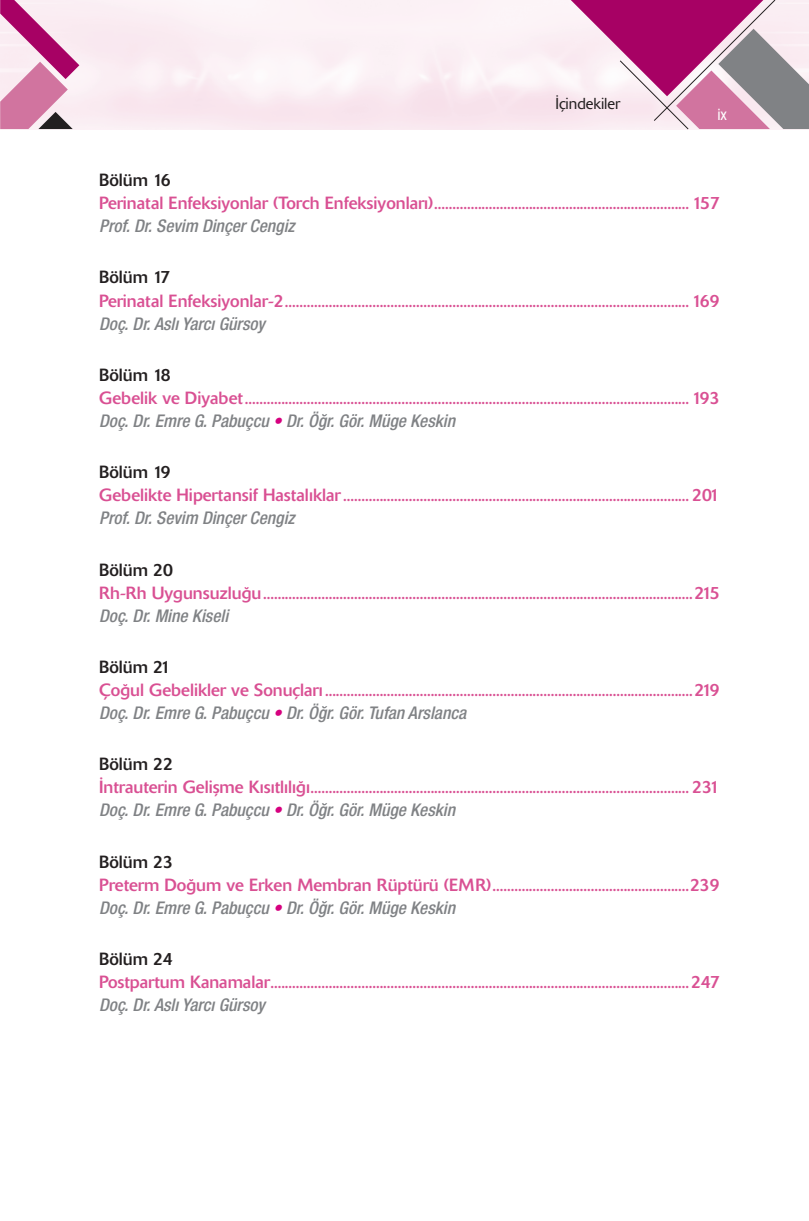
<style>
.page{position:relative;width:809px;height:1221px;background:#fff}
.page>*{position:absolute;margin:0;border:0;box-sizing:border-box;transform-origin:0 0}
.t1{font:17.5px "Delta";color:#d95093}
.t2{font:italic 17.5px "Helvetica 67 Med Cn";color:#808285}
.t3{font:17.5px "Delta";color:#231f20}
.t4{font:300 15.75px "Delta";color:#231f20}
.t5{font:15.75px "Helvetica 57 Cn";color:#fff}
.s1{color:#d6017f}
</style>
<div class="page">
<svg style="left:0;top:0;width:79px;height:129px;background:#da9cbc"></svg>
<svg style="left:570px;top:0;width:239px;height:130px;background:#c889ad"></svg>
<p class="t4" style="left:555px;top:95px;width:66px">İçindekiler</p>
<p class="t5" style="left:717px;top:105px;width:11px">ix</p>
<p class="t3" style="left:99px;top:170px;width:73px">Bölüm 16</p>
<p class="t1" style="left:99px;top:193px;width:622px">Perinatal Enfeksiyonlar (Torch Enfeksiyonları)...................................................................... 157</p>
<p class="t2" style="left:99px;top:215px;width:197px">Prof. Dr. Sevim Dinçer Cengiz</p>
<p class="t3" style="left:99px;top:267px;width:72px">Bölüm 17</p>
<p class="t1" style="left:99px;top:290px;width:622px">Perinatal Enfeksiyonlar-2............................................................................................................... 169</p>
<p class="t2" style="left:99px;top:313px;width:167px">Doç. Dr. Aslı Yarcı Gürsoy</p>
<p class="t3" style="left:99px;top:364px;width:73px">Bölüm 18</p>
<p class="t1" style="left:99px;top:387px;width:622px">Gebelik ve Diyabet.......................................................................................................................... 193</p>
<p class="t2" style="left:99px;top:410px;width:357px">Doç. Dr. Emre G. Pabuçcu <span class="s1">•</span> Dr. Öğr. Gör. Müge Keskin</p>
<p class="t3" style="left:99px;top:462px;width:73px">Bölüm 19</p>
<p class="t1" style="left:99px;top:485px;width:622px">Gebelikte Hipertansif Hastalıklar............................................................................................... 201</p>
<p class="t2" style="left:99px;top:507px;width:197px">Prof. Dr. Sevim Dinçer Cengiz</p>
<p class="t3" style="left:99px;top:559px;width:75px">Bölüm 20</p>
<p class="t1" style="left:99px;top:582px;width:622px">Rh-Rh Uygunsuzluğu......................................................................................................................215</p>
<p class="t2" style="left:99px;top:605px;width:130px">Doç. Dr. Mine Kiseli</p>
<p class="t3" style="left:99px;top:656px;width:73px">Bölüm 21</p>
<p class="t1" style="left:99px;top:679px;width:622px">Çoğul Gebelikler ve Sonuçları .....................................................................................................219</p>
<p class="t2" style="left:99px;top:702px;width:368px">Doç. Dr. Emre G. Pabuçcu <span class="s1">•</span> Dr. Öğr. Gör. Tufan Arslanca</p>
<p class="t3" style="left:99px;top:753px;width:75px">Bölüm 22</p>
<p class="t1" style="left:99px;top:776px;width:622px">İntrauterin Gelişme Kısıtlılığı........................................................................................................ 231</p>
<p class="t2" style="left:99px;top:799px;width:357px">Doç. Dr. Emre G. Pabuçcu <span class="s1">•</span> Dr. Öğr. Gör. Müge Keskin</p>
<p class="t3" style="left:99px;top:851px;width:75px">Bölüm 23</p>
<p class="t1" style="left:99px;top:874px;width:622px">Preterm Doğum ve Erken Membran Rüptürü (EMR)......................................................239</p>
<p class="t2" style="left:99px;top:897px;width:357px">Doç. Dr. Emre G. Pabuçcu <span class="s1">•</span> Dr. Öğr. Gör. Müge Keskin</p>
<p class="t3" style="left:99px;top:948px;width:75px">Bölüm 24</p>
<p class="t1" style="left:99px;top:971px;width:622px">Postpartum Kanamalar...................................................................................................................247</p>
<p class="t2" style="left:99px;top:994px;width:167px">Doç. Dr. Aslı Yarcı Gürsoy</p>
</div>
